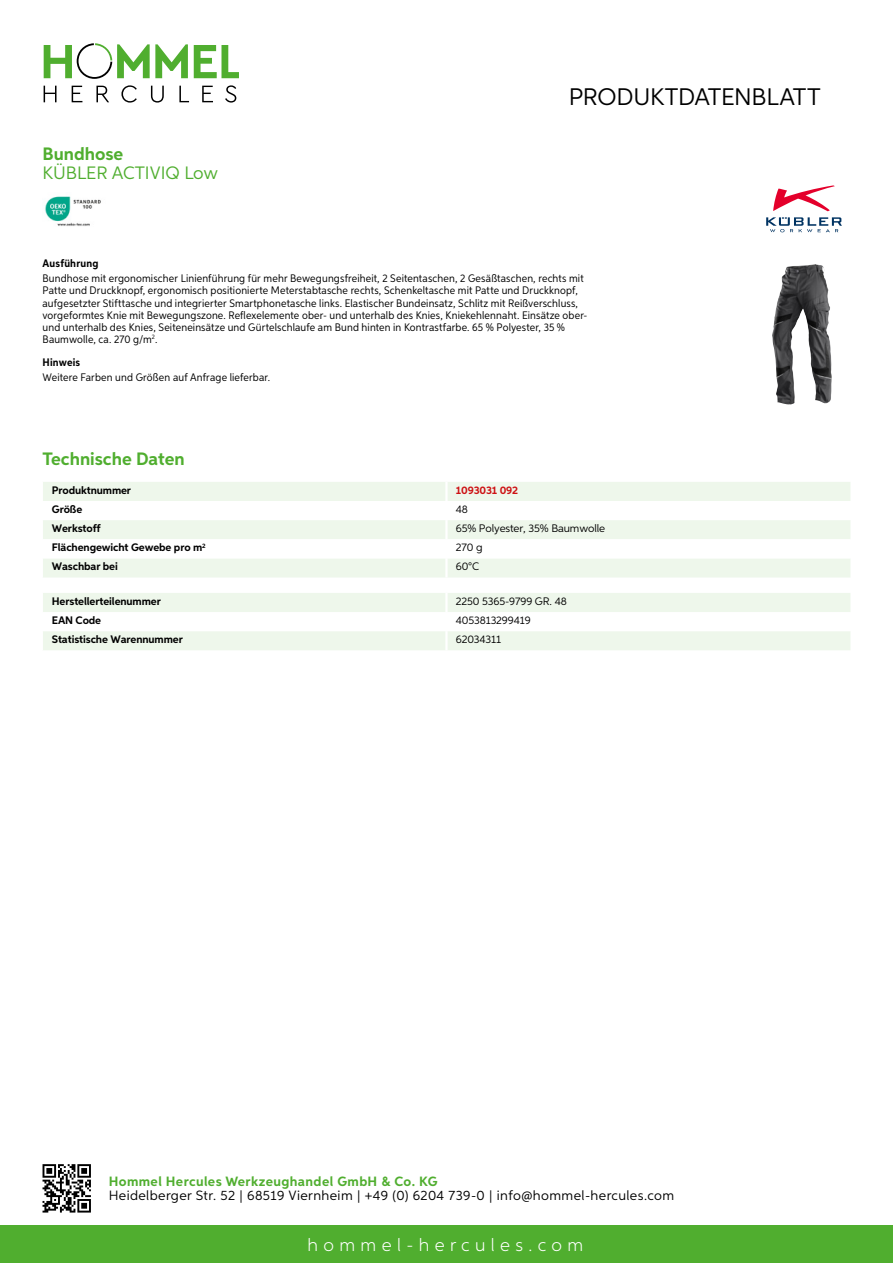
<style>
.page{position:relative;width:893px;height:1263px;background:#fff}
.page>*{position:absolute;margin:0;border:0;box-sizing:border-box;transform-origin:0 0}
.t1{font:24px "Aspira";letter-spacing:-.01em;color:#000}
.t2{font:700 18px "Aspira";color:#50ae2f}
.t3{font:300 18px "Aspira";letter-spacing:.3em;color:#fff}
.t4{font:18px "Aspira";color:#50ae2f}
.t5{font:13.5px "Aspira";letter-spacing:.03em;color:#000}
.t6{font:700 13.5px "Aspira";letter-spacing:.03em;color:#50ae2f}
.t7{font:10.95px/12px "Aspira Nar";letter-spacing:.015em;color:#000}
.t8{font:700 10.95px "Aspira";letter-spacing:-.01em;color:#000}
.t9{font:10.95px "Aspira";letter-spacing:-.01em;color:#000}
.t10{font:700 10.95px "Aspira Nar";letter-spacing:.02em;color:#000}
.t11{font:700 10.95px "Aspira";letter-spacing:-.01em;color:#cd1013}
</style>
<div class="page">
<div style="left:0;top:1226px;width:893px;height:37px;background:#50ae2f"></div>
<svg style="left:43px;top:1164px;width:48px;height:48px"></svg>
<svg style="left:194px;top:45px;width:45px;height:33px"></svg>
<svg style="left:44px;top:43px;width:144px;height:36px"></svg>
<svg style="left:44px;top:86px;width:13px;height:16px"></svg>
<svg style="left:72px;top:86px;width:10px;height:16px"></svg>
<svg style="left:96px;top:86px;width:13px;height:16px"></svg>
<svg style="left:121px;top:85px;width:16px;height:18px"></svg>
<svg style="left:151px;top:86px;width:13px;height:17px"></svg>
<svg style="left:179px;top:86px;width:10px;height:16px"></svg>
<svg style="left:202px;top:86px;width:11px;height:16px"></svg>
<svg style="left:225px;top:85px;width:11px;height:18px"></svg>
<div style="left:43px;top:482px;width:807px;height:95px;background:#eef7eb"></div>
<svg style="left:43px;top:501px;width:807px;height:57px"></svg>
<hr style="left:445px;top:482px;width:3px;height:19px;background:#fff">
<hr style="left:445px;top:501px;width:3px;height:19px;background:#fff">
<hr style="left:445px;top:520px;width:3px;height:19px;background:#fff">
<hr style="left:445px;top:539px;width:3px;height:19px;background:#fff">
<hr style="left:445px;top:558px;width:3px;height:19px;background:#fff">
<svg style="left:43px;top:593px;width:807px;height:57px"></svg>
<hr style="left:445px;top:631px;width:3px;height:19px;background:#fff">
<img style="left:45px;top:196px;width:56px;height:30px">
<img style="left:772px;top:264px;width:43px;height:140px">
<svg style="left:773px;top:185px;width:62px;height:26px"></svg>
<svg style="left:766px;top:217px;width:76px;height:15px"></svg>
<h2 class="t2" style="left:43px;top:142px;width:82px">Bundhose</h2>
<h2 class="t4" style="left:43px;top:162px;width:35px">KÜBLER</h2>
<h2 class="t4" style="left:112px;top:162px;width:108px">ACTIVIQ Low</h2>
<h1 class="t1" style="left:569px;top:82px;width:253px">Produktdatenblatt</h1>
<p class="t10" style="left:43px;top:257px;width:58px">Ausführung</p>
<p class="t7" style="left:43px;top:273px;width:546px">Bundhose mit ergonomischer Linienführung für mehr Bewegungsfreiheit, 2 Seitentaschen, 2 Gesäßtaschen, rechts mit Patte und Druckknopf, ergonomisch positionierte Meterstabtasche rechts, Schenkeltasche mit Patte und Druckknopf, aufgesetzter Stifttasche und integrierter Smartphonetasche links. Elastischer Bundeinsatz, Schlitz mit Reißverschluss, vorgeformtes Knie mit Bewegungszone. Reflexelemente ober- und unterhalb des Knies, Kniekehlennaht. Einsätze ober&shy;und unterhalb des Knies, Seiteneinsätze und Gürtelschlaufe am Bund hinten in Kontrastfarbe. 65 % Polyester, 35 % Baumwolle, ca. 270 g/m<sup>2</sup>.</p>
<p class="t10" style="left:43px;top:355px;width:39px">Hinweis</p>
<p class="t7" style="left:43px;top:371px;width:229px">Weitere Farben und Größen auf Anfrage lieferbar.</p>
<h2 class="t2" style="left:43px;top:448px;width:144px">Technische Daten</h2>
<p class="t8" style="left:52px;top:483px;width:81px">Produktnummer</p>
<p class="t11" style="left:456px;top:483px;width:64px">1093031 092</p>
<p class="t8" style="left:52px;top:502px;width:32px">Größe</p>
<p class="t9" style="left:456px;top:502px;width:14px">48</p>
<p class="t8" style="left:52px;top:521px;width:50px">Werkstoff</p>
<p class="t9" style="left:456px;top:522px;width:151px">65% Polyester, 35% Baumwolle</p>
<p class="t8" style="left:52px;top:541px;width:155px">Flächengewicht Gewebe pro m<sup>2</sup></p>
<p class="t9" style="left:456px;top:541px;width:28px">270 g</p>
<p class="t8" style="left:52px;top:560px;width:68px">Waschbar bei</p>
<p class="t9" style="left:456px;top:560px;width:25px">60°C</p>
<p class="t8" style="left:52px;top:594px;width:111px">Herstellerteilenummer</p>
<p class="t9" style="left:456px;top:594px;width:113px">2250 5365-9799 GR. 48</p>
<p class="t8" style="left:52px;top:613px;width:51px">EAN Code</p>
<p class="t9" style="left:456px;top:613px;width:76px">4053813299419</p>
<p class="t8" style="left:52px;top:633px;width:132px">Statistische Warennummer</p>
<p class="t9" style="left:456px;top:633px;width:47px">62034311</p>
<p class="t6" style="left:109px;top:1172px;width:330px">Hommel Hercules Werkzeughandel GmbH &amp; Co. KG</p>
<p class="t5" style="left:109px;top:1187px;width:567px">Heidelberger Str. 52 | 68519 Viernheim | +49 (0) 6204 739-0 | info@hommel-hercules.com</p>
<h2 class="t3" style="left:307px;top:1234px;width:277px">hommel-hercules.com</h2>
</div>
